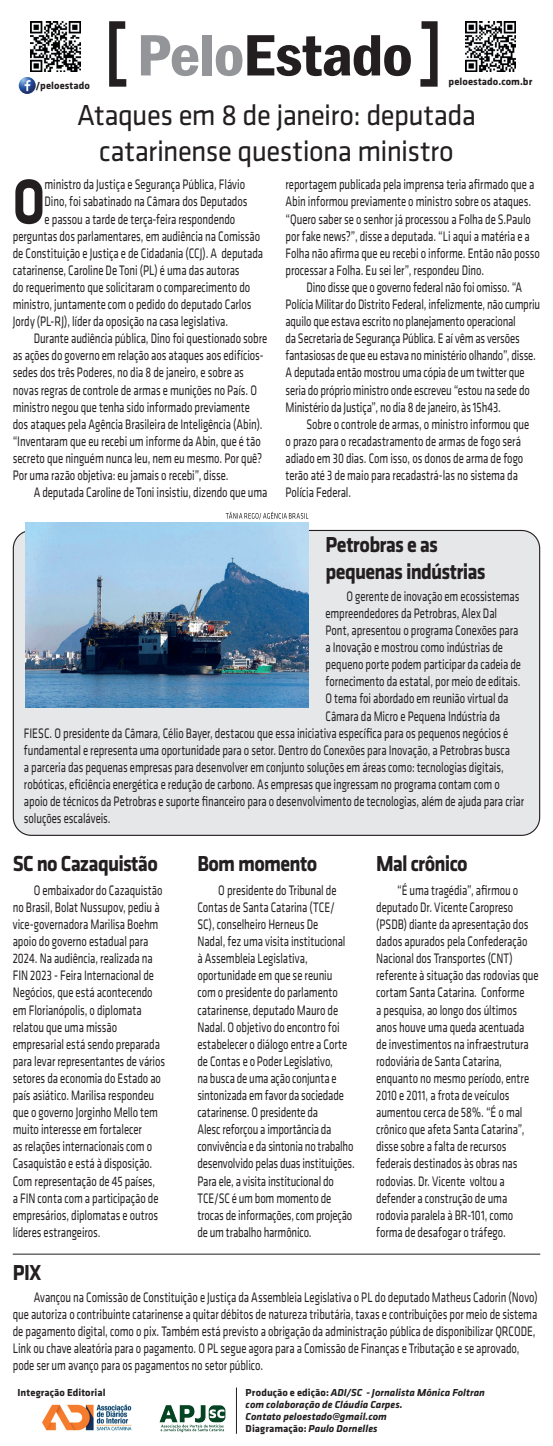
<style>
.page{position:relative;width:553px;height:1446px;background:#fff}
.page>*{position:absolute;margin:0;border:0;box-sizing:border-box;transform-origin:0 0}
.t1{font:700 65.55px "Klavika CH";color:#231f20;scale:.8 1}
.t2{font:600 condensed 60.45px "Franklin Gothic";letter-spacing:-.02em;color:#231f20;scale:1.1 1}
.t3{font:30px/36px "Klavika CH";letter-spacing:-.02em;color:#231f20;text-align:center;scale:.96 1}
.t4{font:700 22.5px/27px "Klavika CH";letter-spacing:-.035em;color:#231f20;scale:.9 1}
.t5{font:14.25px/17.1px "Klavika CH";letter-spacing:-.005em;color:#231f20;scale:.75 1}
.t6{font:italic 700 10.5px/12px "Klavika CH";letter-spacing:.005em;color:#231f20}
.t7{font:700 10.5px "Klavika CH";letter-spacing:.01em;color:#231f20}
.s1{color:#939598}
.s2{font-style:normal}
</style>
<div class="page">
<img style="left:42px;top:1404px;width:90px;height:27px">
<hr style="left:236px;top:1387px;width:1px;height:46px;background:#231f20">
<img style="left:30px;top:21px;width:50px;height:50px">
<img style="left:465px;top:21px;width:50px;height:51px">
<img style="left:19px;top:77px;width:17px;height:17px;border-radius:9px">
<img style="left:159px;top:1405px;width:67px;height:28px">
<svg style="left:420px;top:21px;width:18px;height:66px"></svg>
<svg style="left:109px;top:21px;width:18px;height:66px"></svg>
<div style="left:13px;top:530px;width:526px;height:305px;background:#e6e7e9;border-radius:18px"></div>
<hr style="left:13px;top:1253px;width:527px;height:1px;background:#231f20">
<img style="left:26px;top:522px;width:282px;height:186px">
<svg style="left:226px;top:512px;width:82px;height:7px"></svg>
<h2 class="t2" style="left:137px;top:15px;width:252px"><span class="s1">Pelo</span>Estado</h2>
<h3 class="t3" style="left:77px;top:96px;width:417px">Ataques em 8 de janeiro: deputada catarinense questiona ministro</h3>
<p class="t7" style="left:36px;top:78px;width:56px">/peloestado</p>
<p class="t7" style="left:448px;top:74px;width:85px">peloestado.com.br</p>
<h1 class="t1" style="left:13px;top:154px;width:42px">O</h1>
<p class="t5" style="left:45px;top:176px;width:269px">ministro da Justiça e Segurança Pública, Flávio</p>
<p class="t5" style="left:45px;top:193px;width:272px">Dino, foi sabatinado na Câmara dos Deputados</p>
<p class="t5" style="left:45px;top:210px;width:256px">e passou a tarde de terça-feira respondendo</p>
<p class="t5" style="left:13px;top:227px;width:331px">perguntas dos parlamentares, em audiência na Comissão</p>
<p class="t5" style="left:13px;top:244px;width:335px">de Constituição e Justiça e de Cidadania (CCJ). A deputada</p>
<p class="t5" style="left:13px;top:261px;width:304px">catarinense, Caroline De Toni (PL) é uma das autoras</p>
<p class="t5" style="left:13px;top:278px;width:318px">do requerimento que solicitaram o comparecimento do</p>
<p class="t5" style="left:13px;top:295px;width:320px">ministro, juntamente com o pedido do deputado Carlos</p>
<p class="t5" style="left:13px;top:312px;width:289px">Jordy (PL-RJ), líder da oposição na casa legislativa.</p>
<p class="t5" style="left:34px;top:329px;width:313px">Durante audiência pública, Dino foi questionado sobre</p>
<p class="t5" style="left:13px;top:347px;width:336px">as ações do governo em relação aos ataques aos edifícios-</p>
<p class="t5" style="left:13px;top:364px;width:310px">sedes dos três Poderes, no dia 8 de janeiro, e sobre as</p>
<p class="t5" style="left:13px;top:381px;width:327px">novas regras de controle de armas e munições no País. O</p>
<p class="t5" style="left:13px;top:398px;width:318px">ministro negou que tenha sido informado previamente</p>
<p class="t5" style="left:13px;top:415px;width:334px">dos ataques pela Agência Brasileira de Inteligência (Abin).</p>
<p class="t5" style="left:13px;top:432px;width:332px">“Inventaram que eu recebi um informe da Abin, que é tão</p>
<p class="t5" style="left:13px;top:449px;width:334px">secreto que ninguém nunca leu, nem eu mesmo. Por quê?</p>
<p class="t5" style="left:13px;top:466px;width:289px">Por uma razão objetiva: eu jamais o recebi”, disse.</p>
<p class="t5" style="left:34px;top:483px;width:313px">A deputada Caroline de Toni insistiu, dizendo que uma</p>
<p class="t5" style="left:285px;top:176px;width:341px">reportagem publicada pela imprensa teria afirmado que a Abin informou previamente o ministro sobre os ataques. “Quero saber se o senhor já processou a Folha de S.Paulo por fake news?”, disse a deputada. “Li aqui a matéria e a Folha não afirma que eu recebi o informe. Então não posso processar a Folha. Eu sei ler”, respondeu Dino.</p>
<p class="t5" style="left:285px;top:278px;width:341px;text-indent:21px">Dino disse que o governo federal não foi omisso. “A Polícia Militar do Distrito Federal, infelizmente, não cumpriu aquilo que estava escrito no planejamento operacional<br>da Secretaria de Segurança Pública. E aí vêm as versões fantasiosas de que eu estava no ministério olhando”, disse.<br>A deputada então mostrou uma cópia de um twitter que seria do próprio ministro onde escreveu “estou na sede do Ministério da Justiça”, no dia 8 de janeiro, às 15h43.</p>
<p class="t5" style="left:285px;top:415px;width:326px;text-indent:21px">Sobre o controle de armas, o ministro informou que o prazo para o recadastramento de armas de fogo será adiado em 30 dias. Com isso, os donos de arma de fogo terão até 3 de maio para recadastrá-las no sistema da Polícia Federal.</p>
<h3 class="t4" style="left:325px;top:530px;width:179px">Petrobras e as pequenas indústrias</h3>
<p class="t5" style="left:346px;top:587px;width:232px">O gerente de inovação em ecossistemas</p>
<p class="t5" style="left:325px;top:604px;width:230px">empreendedores da Petrobras, Alex Dal</p>
<p class="t5" style="left:325px;top:621px;width:259px">Pont, apresentou o programa Conexões para</p>
<p class="t5" style="left:325px;top:638px;width:238px">a Inovação e mostrou como indústrias de</p>
<p class="t5" style="left:325px;top:655px;width:262px">pequeno porte podem participar da cadeia de</p>
<p class="t5" style="left:325px;top:672px;width:261px">fornecimento da estatal, por meio de editais.</p>
<p class="t5" style="left:325px;top:690px;width:245px">O tema foi abordado em reunião virtual da</p>
<p class="t5" style="left:325px;top:707px;width:234px">Câmara da Micro e Pequena Indústria da</p>
<p class="t5" style="left:24px;top:724px;width:647px">FIESC. O presidente da Câmara, Célio Bayer, destacou que essa iniciativa específica para os pequenos negócios é</p>
<p class="t5" style="left:24px;top:741px;width:650px">fundamental e representa uma oportunidade para o setor. Dentro do Conexões para Inovação, a Petrobras busca</p>
<p class="t5" style="left:24px;top:758px;width:641px">a parceria das pequenas empresas para desenvolver em conjunto soluções em áreas como: tecnologias digitais,</p>
<p class="t5" style="left:24px;top:775px;width:636px">robóticas, eficiência energética e redução de carbono. As empresas que ingressam no programa contam com o</p>
<p class="t5" style="left:24px;top:792px;width:668px">apoio de técnicos da Petrobras e suporte financeiro para o desenvolvimento de tecnologias, além de ajuda para criar</p>
<p class="t5" style="left:24px;top:809px;width:117px">soluções escaláveis.</p>
<h3 class="t4" style="left:13px;top:849px;width:163px">SC no Cazaquistão</h3>
<p class="t5" style="left:13px;top:881px;width:205px;text-indent:21px">O embaixador do Cazaquistão no Brasil, Bolat Nussupov, pediu à vice-governadora Marilisa Boehm apoio do governo estadual para<br>2024. Na audiência, realizada na<br>FIN 2023 - Feira Internacional de<br>Negócios, que está acontecendo em Florianópolis, o diplomata relatou que uma missão empresarial está sendo preparada para levar representantes de vários setores da economia do Estado ao país asiático. Marilisa respondeu que o governo Jorginho Mello tem muito interesse em fortalecer<br>as relações internacionais com o<br>Casaquistão e está à disposição.<br>Com representação de 45 países,<br>a FIN conta com a participação de empresários, diplomatas e outros líderes estrangeiros.</p>
<h3 class="t4" style="left:13px;top:1257px;width:34px">PIX</h3>
<h3 class="t4" style="left:197px;top:848px;width:135px">Bom momento</h3>
<p class="t5" style="left:197px;top:881px;width:211px;text-indent:21px">O presidente do Tribunal de<br>Contas de Santa Catarina (TCE/<br>SC), conselheiro Herneus De<br>Nadal, fez uma visita institucional<br>à Assembleia Legislativa, oportunidade em que se reuniu<br>com o presidente do parlamento catarinense, deputado Mauro de<br>Nadal. O objetivo do encontro foi estabelecer o diálogo entre a Corte de Contas e o Poder Legislativo,<br>na busca de uma ação conjunta e sintonizada em favor da sociedade catarinense. O presidente da<br>Alesc reforçou a importância da convivência e da sintonia no trabalho desenvolvido pelas duas instituições.<br>Para ele, a visita institucional do<br>TCE/SC é um bom momento de trocas de informações, com projeção de um trabalho harmônico.</p>
<h3 class="t4" style="left:376px;top:849px;width:103px">Mal crônico</h3>
<p class="t5" style="left:376px;top:881px;width:218px;text-indent:21px">“É uma tragédia”, afirmou o deputado Dr. Vicente Caropreso (PSDB) diante da apresentação dos dados apurados pela Confederação<br>Nacional dos Transportes (CNT) referente à situação das rodovias que cortam Santa Catarina. Conforme<br>a pesquisa, ao longo dos últimos anos houve uma queda acentuada de investimentos na infraestrutura rodoviária de Santa Catarina, enquanto no mesmo período, entre<br>2010 e 2011, a frota de veículos aumentou cerca de 58%. “É o mal crônico que afeta Santa Catarina”, disse sobre a falta de recursos federais destinados às obras nas rodovias. Dr. Vicente voltou a defender a construção de uma rodovia paralela à BR-101, como forma de desafogar o tráfego.</p>
<p class="t5" style="left:13px;top:1288px;width:701px;text-indent:21px">Avançou na Comissão de Constituição e Justiça da Assembleia Legislativa o PL do deputado Matheus Cadorin (Novo) que autoriza o contribuinte catarinense a quitar débitos de natureza tributária, taxas e contribuições por meio de sistema de pagamento digital, como o pix. Também está previsto a obrigação da administração pública de disponibilizar QRCODE, Link ou chave aleatória para o pagamento. O PL segue agora para a Comissão de Finanças e Tributação e se aprovado, pode ser um avanço para os pagamentos no setor público.</p>
<p class="t7" style="left:18px;top:1385px;width:89px">Integração Editorial</p>
<p class="t6" style="left:246px;top:1386px;width:241px"><span class="s2">Produção e edição:</span> ADI/SC - Jornalista Mônica Foltran com colaboração de Cláudia Carpes.<br>Contato peloestado@gmail.com<br><span class="s2">Diagramação:</span> Paulo Dornelles</p>
</div>
